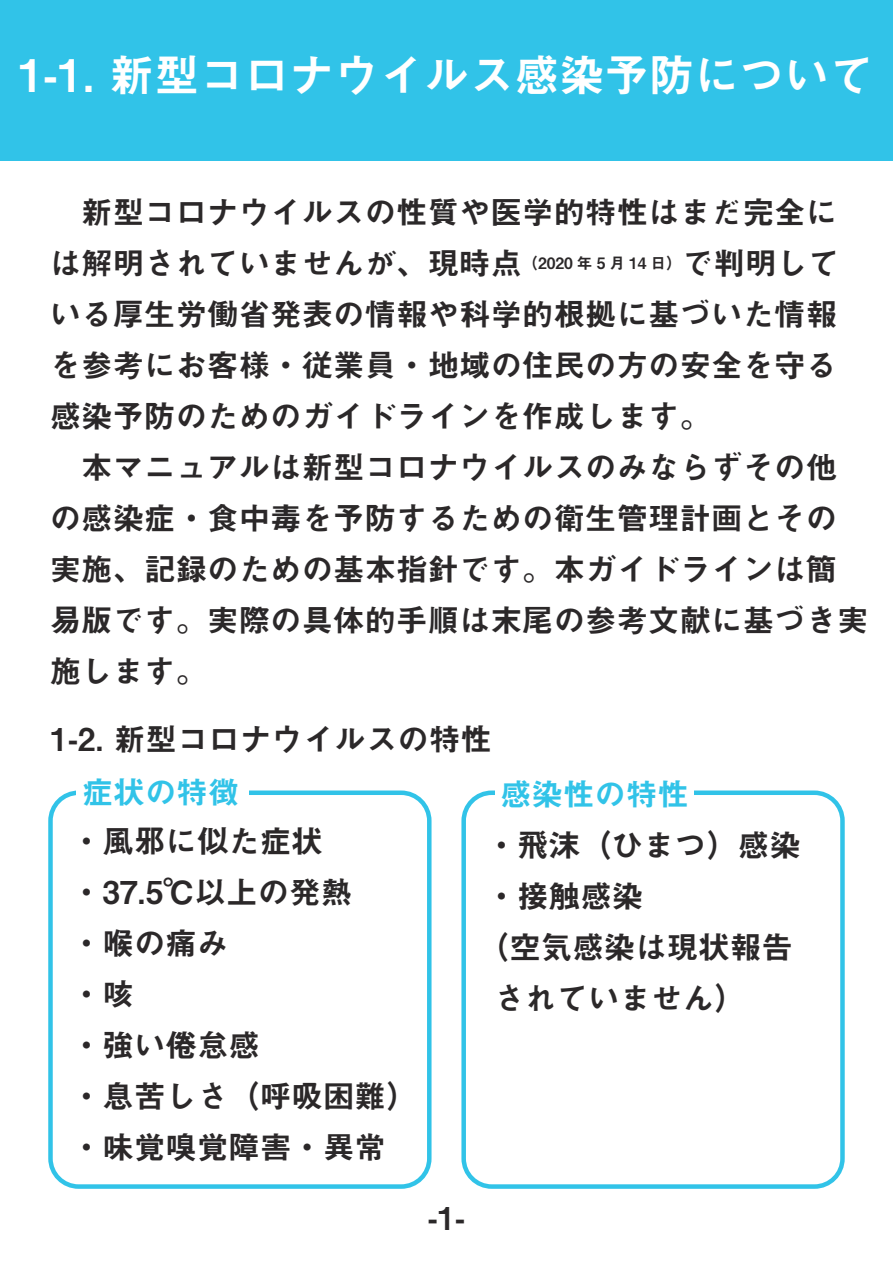
<style>
.page{position:relative;width:893px;height:1263px;background:#fff}
.page>*{position:absolute;margin:0;border:0;box-sizing:border-box;transform-origin:0 0}
.t1{font:45px "Midashi Go Pr 6 N MB31";color:#fff}
.t2{font:31.5px/51px "Midashi Go Pr 6 N MB31";color:#2b2829}
.t3{font:31.5px "Midashi Go Pr 6 N MB31";color:#31c3e8}
</style>
<div class="page">
<div style="left:0;top:0;width:893px;height:161px;background:#31c3e8"></div>
<div style="left:48px;top:790px;width:384px;height:399px;border:5px solid #31c3e8;border-radius:28px"></div>
<div style="left:76px;top:766px;width:172px;height:53px;background:#fff"></div>
<div style="left:461px;top:790px;width:384px;height:399px;border:5px solid #31c3e8;border-radius:28px"></div>
<div style="left:495px;top:766px;width:199px;height:53px;background:#fff"></div>
<h1 class="t1" style="left:19px;top:39px;width:857px">1-1. 新型コロナウイルス感染予防について</h1>
<p class="t2" style="left:50px;top:185px;width:820px">　新型コロナウイルスの性質や医学的特性はまだ完全には解明されていませんが、現時点<sup>（2020</sup> <sup>年</sup> <sup>5</sup> <sup>月</sup> <sup>14</sup> <sup>日）</sup>で判明している厚生労働省発表の情報や科学的根拠に基づいた情報を参考にお客様・従業員・地域の住民の方の安全を守る感染予防のためのガイドラインを作成します。<br>　本マニュアルは新型コロナウイルスのみならずその他の感染症・食中毒を予防するための衛生管理計画とその実施、記録のための基本指針です。本ガイドラインは簡易版です。実際の具体的手順は末尾の参考文献に基づき実施します。</p>
<p class="t2" style="left:51px;top:712px;width:443px">1-2. 新型コロナウイルスの特性</p>
<p class="t3" style="left:82px;top:767px;width:159px">症状の特徴</p>
<p class="t2" style="left:71px;top:814px;width:348px">・風邪に似た症状・37.5℃以上の発熱<br>・喉の痛み<br>・咳<br>・強い倦怠感<br>・息苦しさ（呼吸困難）・味覚嗅覚障害・異常</p>
<p class="t3" style="left:500px;top:769px;width:190px">感染性の特性</p>
<p class="t2" style="left:486px;top:818px;width:316px">・飛沫（ひまつ）感染</p>
<p class="t2" style="left:486px;top:869px;width:159px">・接触感染</p>
<p class="t2" style="left:478px;top:920px;width:316px">（空気感染は現状報告</p>
<p class="t2" style="left:494px;top:971px;width:253px">されていません）</p>
<p class="t2" style="left:428px;top:1191px;width:39px">-1-</p>
</div>
